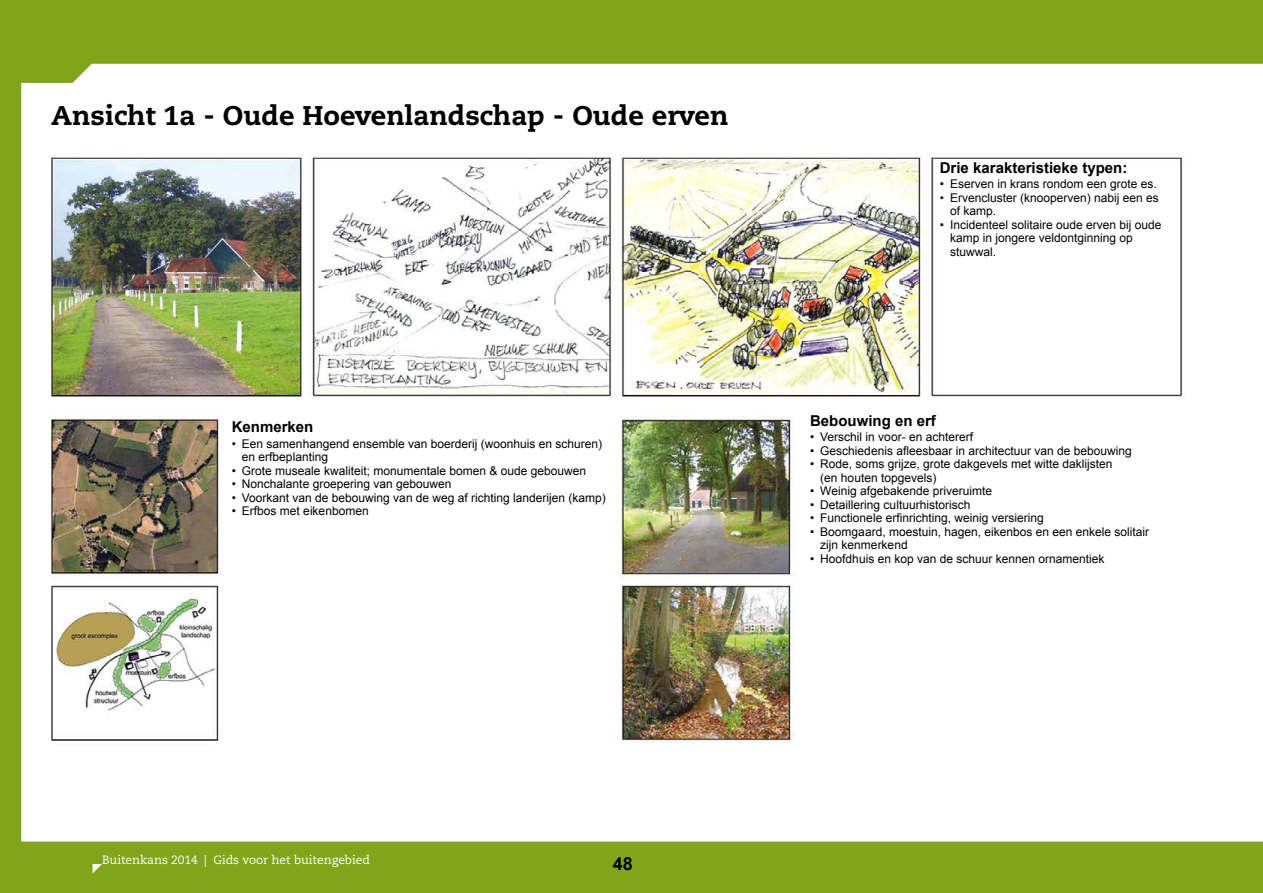
<style>
.page{position:relative;width:1263px;height:893px;background:#fff}
.page>*{position:absolute;margin:0;border:0;box-sizing:border-box;transform-origin:0 0}
.kop-breed{font:800 27px "Caecilia LT Std";color:#000}
.t1{font:700 18px "Arial";color:#000}
.klein-tussen_kopje{font:700 15px "Arial";color:#000}
.ansichten{font:12px "Arial";color:#000}
.t2{font:12px "Caecilia LT Std";letter-spacing:-.005em;color:#fff}
.ansicht-inspringen{font:12px "Arial";color:#000}
</style>
<div class="page">
<div style="left:0;top:1px;width:1263px;height:892px;background:#80a51b"></div>
<div style="left:21px;top:64px;width:1242px;height:777px;background:#fff"></div>
<hr style="left:1262px;top:65px;width:1px;height:776px;background:#fff">
<img style="left:51px;top:148px;width:1144px;height:596px">
<svg style="left:92px;top:864px;width:10px;height:9px"></svg>
<p class="kop-breed" style="left:51px;top:99px;width:679px">Ansicht 1a - Oude Hoevenlandschap - Oude erven</p>
<p class="klein-tussen_kopje" style="left:232px;top:417px;width:83px">Kenmerken</p>
<p class="ansichten" style="left:232px;top:435px;width:372px">• Een samenhangend ensemble van boerderij (woonhuis en schuren)</p>
<p class="ansichten" style="left:242px;top:449px;width:88px">en erfbeplanting</p>
<p class="ansichten" style="left:232px;top:462px;width:356px">• Grote museale kwaliteit; monumentale bomen &amp; oude gebouwen</p>
<p class="ansichten" style="left:232px;top:476px;width:221px">• Nonchalante groepering van gebouwen</p>
<p class="ansichten" style="left:232px;top:489px;width:376px">• Voorkant van de bebouwing van de weg af richting landerijen (kamp)</p>
<p class="ansichten" style="left:232px;top:503px;width:138px">• Erfbos met eikenbomen</p>
<p class="klein-tussen_kopje" style="left:940px;top:157px;width:189px">Drie karakteristieke typen:</p>
<p class="ansichten" style="left:940px;top:176px;width:218px">• Eserven in krans rondom een grote es.</p>
<p class="ansichten" style="left:940px;top:190px;width:220px">• Ervencluster (knooperven) nabij een es</p>
<p class="ansichten" style="left:950px;top:203px;width:48px">of kamp.</p>
<p class="ansichten" style="left:940px;top:217px;width:223px">• Incidenteel solitaire oude erven bij oude</p>
<p class="ansichten" style="left:950px;top:230px;width:184px">kamp in jongere veldontginning op</p>
<p class="ansichten" style="left:950px;top:244px;width:48px">stuwwal.</p>
<p class="klein-tussen_kopje" style="left:810px;top:410px;width:127px">Bebouwing en erf</p>
<p class="ansichten" style="left:810px;top:429px;width:164px">• Verschil in voor- en achtererf</p>
<p class="ansichten" style="left:810px;top:443px;width:323px">• Geschiedenis afleesbaar in architectuur van de bebouwing</p>
<p class="ansichten" style="left:810px;top:456px;width:304px">• Rode, soms grijze, grote dakgevels met witte daklijsten</p>
<p class="ansicht-inspringen" style="left:820px;top:470px;width:118px">(en houten topgevels)</p>
<p class="ansichten" style="left:810px;top:483px;width:184px">• Weinig afgebakende priveruimte</p>
<p class="ansichten" style="left:810px;top:497px;width:162px">• Detaillering cultuurhistorisch</p>
<p class="ansichten" style="left:810px;top:510px;width:235px">• Functionele erfinrichting, weinig versiering</p>
<p class="ansichten" style="left:810px;top:524px;width:341px">• Boomgaard, moestuin, hagen, eikenbos en een enkele solitair</p>
<p class="ansicht-inspringen" style="left:820px;top:537px;width:89px">zijn kenmerkend</p>
<p class="ansichten" style="left:810px;top:551px;width:296px">• Hoofdhuis en kop van de schuur kennen ornamentiek</p>
<p class="t2" style="left:102px;top:853px;width:269px">Buitenkans 2014 | Gids voor het buitengebied</p>
<h2 class="t1" style="left:613px;top:851px;width:22px">48</h2>
</div>
